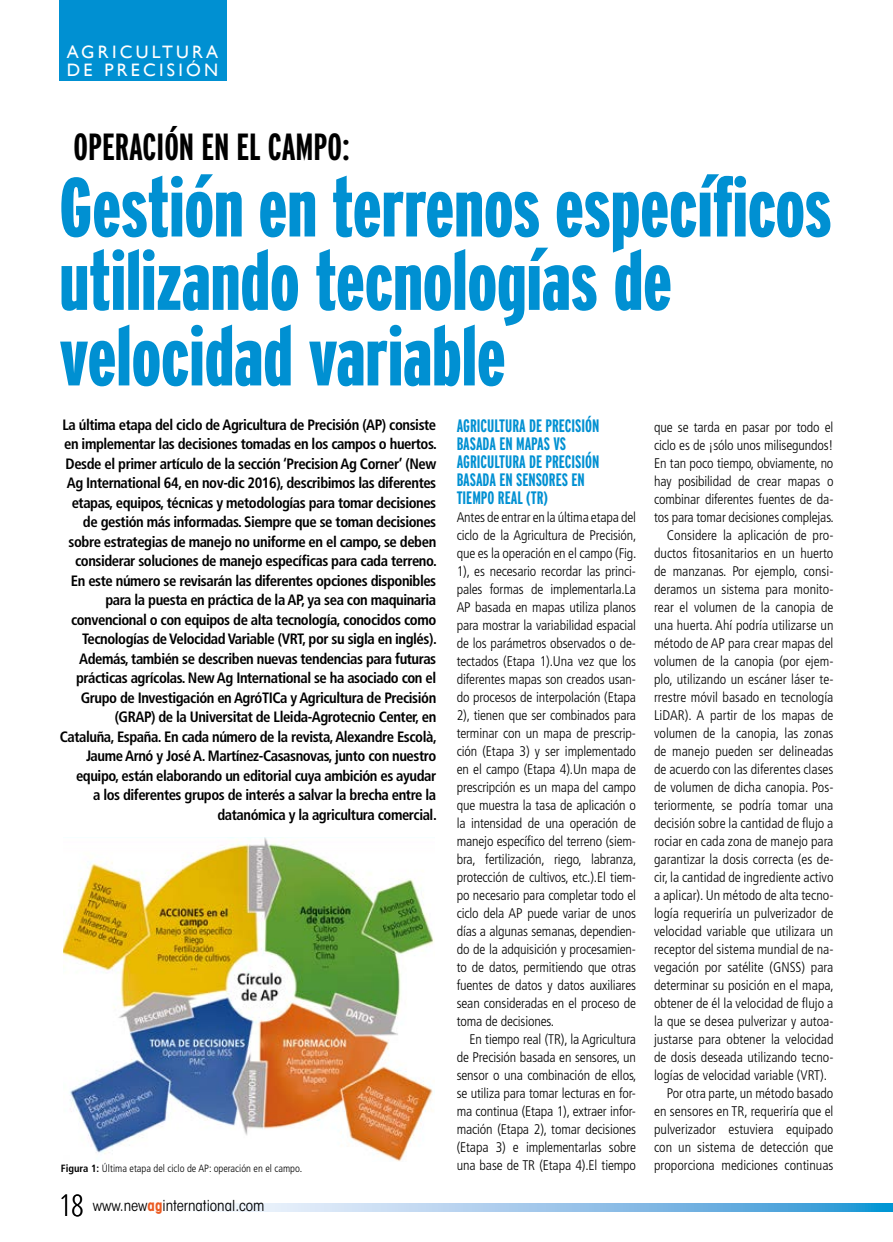
<style>
.page{position:relative;width:893px;height:1242px;background:#fff}
.page>*{position:absolute;margin:0;border:0;box-sizing:border-box;transform-origin:0 0}
.t1{font:900 extra-condensed 83.4px/74.4px "Interstate";color:#0090d2}
.t2{font:700 extra-condensed 37.8px "Interstate";color:#000}
.t3{font:700 extra-condensed 18px/18px "Interstate";color:#0090d2}
.t4{font:18px/18px "Gill Sans";letter-spacing:.18em;color:#fff}
.t5{font:700 condensed 15px/19.5px "Frutiger LT Std";letter-spacing:-.03em;color:#000;text-align:right}
.t6{font:condensed 15px "ITC Avant Garde Std";color:#000}
.t7{font:300 condensed 13.95px/18px "Frutiger LT Std";color:#000;text-align:justify}
.t8{font:300 condensed 10.5px "Frutiger LT Std";color:#000}
.s1{font-weight:700}
.s2{font-family:"Open Sans";font-weight:300;font-size:30px}
.s3{font-weight:700;color:#eb5b22}
</style>
<div class="page">
<svg style="left:213px;top:1203px;width:679px;height:8px"></svg>
<div style="left:60px;top:0;width:167px;height:81px;background:#0090d2"></div>
<img style="left:63px;top:837px;width:372px;height:324px">
<p class="t4" style="left:67px;top:42px;width:153px">AGRICULTURA<br>DE PRECISIÓN</p>
<h2 class="t2" style="left:74px;top:124px;width:278px">OPERACIÓN EN EL CAMPO:</h2>
<h1 class="t1" style="left:60px;top:169px;width:774px">Gestión en terrenos específicos utilizando tecnologías de velocidad variable</h1>
<p class="t5" style="left:60px;top:415px;width:378px">La última etapa del ciclo de Agricultura de Precisión (AP) consiste en implementar las decisiones tomadas en los campos o huertos.<br>Desde el primer artículo de la sección ‘Precision Ag Corner’ (New Ag International 64, en nov-dic 2016), describimos las diferentes etapas, equipos, técnicas y metodologías para tomar decisiones de gestión más informadas. Siempre que se toman decisiones sobre estrategias de manejo no uniforme en el campo, se deben considerar soluciones de manejo específicas para cada terreno.<br>En este número se revisarán las diferentes opciones disponibles para la puesta en práctica de la AP, ya sea con maquinaria convencional o con equipos de alta tecnología, conocidos como Tecnologías de Velocidad Variable (VRT, por su sigla en inglés).<br>Además, también se describen nuevas tendencias para futuras prácticas agrícolas. New Ag International se ha asociado con el Grupo de Investigación en AgróTICa y Agricultura de Precisión (GRAP) de la Universitat de Lleida-Agrotecnio Center, en Cataluña, España. En cada número de la revista, Alexandre Escolà, Jaume Arnó y José A. Martínez-Casasnovas, junto con nuestro equipo, están elaborando un editorial cuya ambición es ayudar<br>a los diferentes grupos de interés a salvar la brecha entre la datanómica y la agricultura comercial.</p>
<p class="t3" style="left:457px;top:417px;width:144px">AGRICULTURA DE PRECISIÓN<br>BASADA EN MAPAS VS<br>AGRICULTURA DE PRECISIÓN<br>BASADA EN SENSORES EN<br>TIEMPO REAL (TR)</p>
<p class="t7" style="left:654px;top:418px;width:181px">que se tarda en pasar por todo el</p>
<p class="t7" style="left:654px;top:436px;width:181px">ciclo es de ¡sólo unos milisegundos!</p>
<p class="t7" style="left:654px;top:454px;width:181px">En tan poco tiempo, obviamente, no</p>
<p class="t7" style="left:654px;top:472px;width:181px">hay posibilidad de crear mapas o</p>
<p class="t7" style="left:654px;top:490px;width:181px">combinar diferentes fuentes de da-</p>
<p class="t7" style="left:654px;top:508px;width:181px">tos para tomar decisiones complejas.</p>
<p class="t7" style="left:667px;top:526px;width:168px">Considere la aplicación de pro-</p>
<p class="t7" style="left:654px;top:544px;width:181px">ductos fitosanitarios en un huerto</p>
<p class="t7" style="left:654px;top:562px;width:181px">de manzanas. Por ejemplo, consi-</p>
<p class="t7" style="left:654px;top:580px;width:181px">deramos un sistema para monito-</p>
<p class="t7" style="left:654px;top:598px;width:181px">rear el volumen de la canopia de</p>
<p class="t7" style="left:654px;top:616px;width:181px">una huerta. Ahí podría utilizarse un</p>
<p class="t7" style="left:654px;top:634px;width:181px">método de AP para crear mapas del</p>
<p class="t7" style="left:654px;top:652px;width:181px">volumen de la canopia (por ejem-</p>
<p class="t7" style="left:654px;top:670px;width:181px">plo, utilizando un escáner láser te-</p>
<p class="t7" style="left:654px;top:688px;width:181px">rrestre móvil basado en tecnología</p>
<p class="t7" style="left:654px;top:706px;width:181px">LiDAR). A partir de los mapas de</p>
<p class="t7" style="left:654px;top:724px;width:181px">volumen de la canopia, las zonas</p>
<p class="t7" style="left:654px;top:742px;width:181px">de manejo pueden ser delineadas</p>
<p class="t7" style="left:654px;top:760px;width:181px">de acuerdo con las diferentes clases</p>
<p class="t7" style="left:654px;top:778px;width:181px">de volumen de dicha canopia. Pos-</p>
<p class="t7" style="left:654px;top:796px;width:181px">teriormente, se podría tomar una</p>
<p class="t7" style="left:654px;top:814px;width:181px">decisión sobre la cantidad de flujo a</p>
<p class="t7" style="left:654px;top:832px;width:181px">rociar en cada zona de manejo para</p>
<p class="t7" style="left:654px;top:850px;width:181px">garantizar la dosis correcta (es de-</p>
<p class="t7" style="left:654px;top:868px;width:181px">cir, la cantidad de ingrediente activo</p>
<p class="t7" style="left:654px;top:886px;width:181px">a aplicar). Un método de alta tecno-</p>
<p class="t7" style="left:654px;top:904px;width:181px">logía requeriría un pulverizador de</p>
<p class="t7" style="left:654px;top:922px;width:181px">velocidad variable que utilizara un</p>
<p class="t7" style="left:654px;top:940px;width:181px">receptor del sistema mundial de na-</p>
<p class="t7" style="left:654px;top:958px;width:181px">vegación por satélite (GNSS) para</p>
<p class="t7" style="left:654px;top:976px;width:181px">determinar su posición en el mapa,</p>
<p class="t7" style="left:654px;top:994px;width:181px">obtener de él la velocidad de flujo a</p>
<p class="t7" style="left:654px;top:1012px;width:181px">la que se desea pulverizar y autoa-</p>
<p class="t7" style="left:654px;top:1030px;width:181px">justarse para obtener la velocidad</p>
<p class="t7" style="left:654px;top:1048px;width:181px">de dosis deseada utilizando tecno-</p>
<p class="t7" style="left:654px;top:1066px;width:174px">logías de velocidad variable (VRT).</p>
<p class="t7" style="left:667px;top:1084px;width:168px">Por otra parte, un método basado</p>
<p class="t7" style="left:654px;top:1102px;width:181px">en sensores en TR, requeriría que el</p>
<p class="t7" style="left:654px;top:1120px;width:181px">pulverizador estuviera equipado</p>
<p class="t7" style="left:654px;top:1138px;width:181px">con un sistema de detección que</p>
<p class="t7" style="left:457px;top:508px;width:181px">Antes de entrar en la última etapa del ciclo de la Agricultura de Precisión, que es la operación en el campo (Fig.<br>1), es necesario recordar las princi&shy;pales formas de implementarla.La AP basada en mapas utiliza planos para mostrar la variabilidad espacial de los parámetros observados o de&shy;tectados (Etapa 1).Una vez que los diferentes mapas son creados usan&shy;do procesos de interpolación (Etapa 2), tienen que ser combinados para terminar con un mapa de prescrip&shy;ción (Etapa 3) y ser implementado en el campo (Etapa 4).Un mapa de prescripción es un mapa del campo que muestra la tasa de aplicación o la intensidad de una operación de manejo específico del terreno (siem&shy;bra, fertilización, riego, labranza, protección de cultivos, etc.).El tiem&shy;po necesario para completar todo el ciclo dela AP puede variar de unos días a algunas semanas, dependien&shy;do de la adquisición y procesamien&shy;to de datos, permitiendo que otras fuentes de datos y datos auxiliares sean consideradas en el proceso de toma de decisiones.</p>
<p class="t7" style="left:457px;top:1030px;width:181px;text-indent:13px">En tiempo real (TR), la Agricultura de Precisión basada en sensores, un sensor o una combinación de ellos, se utiliza para tomar lecturas en for&shy;ma continua (Etapa 1), extraer infor&shy;mación (Etapa 2), tomar decisiones (Etapa 3) e implementarlas sobre una base de TR (Etapa 4).El tiempo</p>
<p class="t8" style="left:61px;top:1162px;width:243px"><span class="s1">Figura 1:</span> Última etapa del ciclo de AP: operación en el campo.</p>
<p class="t7" style="left:654px;top:1156px;width:181px">proporciona mediciones continuas</p>
<p class="t6" style="left:60px;top:1196px;width:207px"><span class="s2">18</span> www.new<span class="s3">ag</span>international.com</p>
</div>
